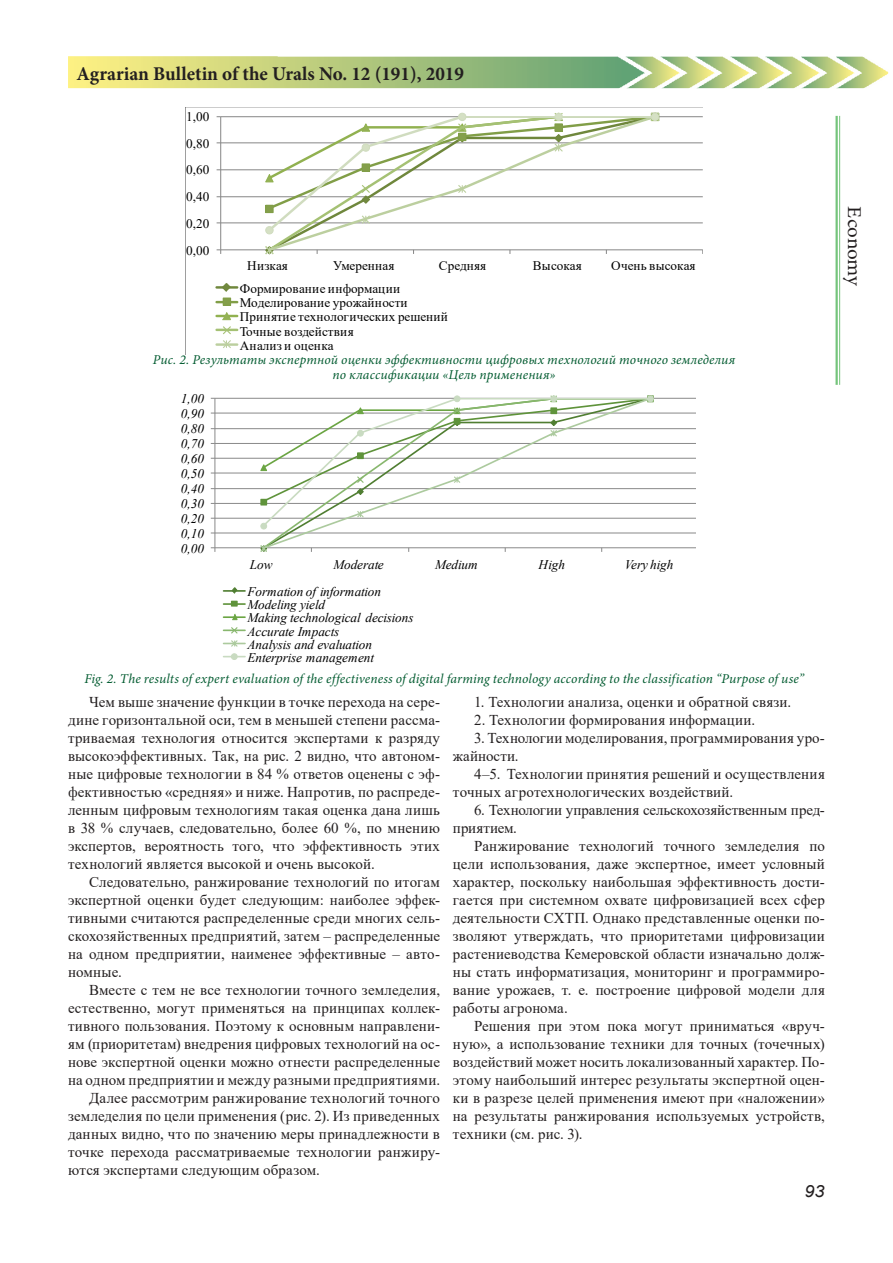
<style>
.page{position:relative;width:893px;height:1263px;background:#fff}
.page>*{position:absolute;margin:0;border:0;box-sizing:border-box;transform-origin:0 0}
.t1{font:700 19.5px "Minion Pro";color:#231f20}
.t2{font:19.5px "Minion Pro";letter-spacing:-.015em;color:#231f20;scale:1.08 1}
.t3{font:italic 16.8px "Arial";color:#231f20;scale:1.08 1}
.Обычный{font:15px/18px "Times New Roman";letter-spacing:.01em;color:#231f20;text-align:justify}
.Абзац_списка{font:15px/18px "Times New Roman";color:#231f20}
.рисунок{font:italic 13.5px "Minion Pro";letter-spacing:.01em;color:#025b30}
.t4{font:italic 13.2px/13.2px "Times New Roman";color:#000}
.t5{font:13.05px/14.1px "Times New Roman";color:#000}
</style>
<div class="page">
<hr style="left:835px;top:116px;width:3px;height:269px;background:#40ae49">
<hr style="left:839px;top:116px;width:1px;height:269px;background:#40ae49">
<img style="left:68px;top:56px;width:820px;height:32px">
<svg style="left:186px;top:107px;width:516px;height:241px"></svg>
<svg style="left:210px;top:395px;width:485px;height:265px"></svg>
<h1 class="t1" style="left:77px;top:60px;width:389px">Agrarian Bulletin of the Urals No. 12 (191), 2019</h1>
<p class="t5" style="left:186px;top:109px;width:25px">1,00</p>
<p class="t5" style="left:186px;top:136px;width:25px">0,80</p>
<p class="t5" style="left:186px;top:163px;width:25px">0,60</p>
<p class="t5" style="left:186px;top:189px;width:25px">0,40</p>
<p class="t5" style="left:186px;top:216px;width:25px">0,20</p>
<p class="t5" style="left:186px;top:243px;width:25px">0,00</p>
<p class="t5" style="left:247px;top:259px;width:42px">Низкая</p>
<p class="t5" style="left:333px;top:259px;width:63px">Умеренная</p>
<p class="t5" style="left:439px;top:259px;width:49px">Средняя</p>
<p class="t5" style="left:533px;top:259px;width:50px">Высокая</p>
<p class="t5" style="left:611px;top:259px;width:86px">Очень высокая</p>
<p class="t5" style="left:240px;top:281px;width:210px">Формирование информации<br>Моделирование урожайности<br>Принятие технологических решений<br>Точные воздействия<br>Анализ и оценка</p>
<p class="рисунок" style="left:153px;top:351px;width:584px">Рис. 2. Результаты экспертной оценки эффективности цифровых технологий точного земледелия</p>
<p class="рисунок" style="left:333px;top:366px;width:225px">по классификации «Цель применения»</p>
<p class="t4" style="left:181px;top:391px;width:25px">1,00</p>
<p class="t4" style="left:181px;top:406px;width:25px">0,90</p>
<p class="t4" style="left:181px;top:422px;width:25px">0,80</p>
<p class="t4" style="left:181px;top:437px;width:25px">0,70</p>
<p class="t4" style="left:181px;top:452px;width:25px">0,60</p>
<p class="t4" style="left:181px;top:467px;width:25px">0,50</p>
<p class="t4" style="left:181px;top:482px;width:25px">0,40</p>
<p class="t4" style="left:181px;top:497px;width:25px">0,30</p>
<p class="t4" style="left:181px;top:512px;width:25px">0,20</p>
<p class="t4" style="left:181px;top:527px;width:25px">0,10</p>
<p class="t4" style="left:181px;top:542px;width:25px">0,00</p>
<p class="t4" style="left:250px;top:557px;width:24px">Low</p>
<p class="t4" style="left:333px;top:557px;width:52px">Moderate</p>
<p class="t4" style="left:435px;top:557px;width:44px">Medium</p>
<p class="t4" style="left:539px;top:557px;width:28px">High</p>
<p class="t4" style="left:625px;top:557px;width:50px">Very high</p>
<p class="t4" style="left:247px;top:584px;width:168px">Formation of information<br>Modeling yield<br>Making technological decisions<br>Accurate Impacts<br>Analysis and evaluation<br>Enterprise management</p>
<p class="рисунок" style="left:84px;top:669px;width:721px">Fig. 2. The results of expert evaluation of the effectiveness of digital farming technology according to the classification “Purpose of use”</p>
<p class="Обычный" style="left:68px;top:692px;width:374px;text-indent:21px">Чем выше значение функции в точке перехода на сере&shy;дине горизонтальной оси, тем в меньшей степени рассма&shy;триваемая технология относится экспертами к разряду высокоэффективных. Так, на рис. 2 видно, что автоном&shy;ные цифровые технологии в 84 % ответов оценены с эф&shy;фективностью «средняя» и ниже. Напротив, по распреде&shy;ленным цифровым технологиям такая оценка дана лишь в 38 % случаев, следовательно, более 60 %, по мнению экспертов, вероятность того, что эффективность этих технологий является высокой и очень высокой.</p>
<p class="Обычный" style="left:68px;top:872px;width:374px;text-indent:21px">Следовательно, ранжирование технологий по итогам экспертной оценки будет следующим: наиболее эффек&shy;тивными считаются распределенные среди многих сель&shy;скохозяйственных предприятий, затем – распределенные на одном предприятии, наименее эффективные – авто&shy;номные.</p>
<p class="Обычный" style="left:68px;top:980px;width:374px;text-indent:21px">Вместе с тем не все технологии точного земледелия, естественно, могут применяться на принципах коллек&shy;тивного пользования. Поэтому к основным направлени&shy;ям (приоритетам) внедрения цифровых технологий на ос&shy;нове экспертной оценки можно отнести распределенные на одном предприятии и между разными предприятиями.</p>
<p class="Обычный" style="left:68px;top:1088px;width:374px;text-indent:21px">Далее рассмотрим ранжирование технологий точного земледелия по цели применения (рис. 2). Из приведенных данных видно, что по значению меры принадлежности в точке перехода рассматриваемые технологии ранжиру&shy;ются экспертами следующим образом.</p>
<p class="Абзац_списка" style="left:474px;top:692px;width:319px">1. Технологии анализа, оценки и обратной связи.</p>
<p class="Абзац_списка" style="left:474px;top:710px;width:283px">2. Технологии формирования информации.</p>
<p class="Абзац_списка" style="left:453px;top:728px;width:374px;text-indent:21px">3. Технологии моделирования, программирования уро&shy;жайности.</p>
<p class="Обычный" style="left:453px;top:764px;width:374px;text-indent:21px">4–5. Технологии принятия решений и осуществления точных агротехнологических воздействий.</p>
<p class="Абзац_списка" style="left:453px;top:800px;width:374px;text-indent:21px">6. Технологии управления сельскохозяйственным пред&shy;приятием.</p>
<p class="Обычный" style="left:453px;top:836px;width:374px;text-indent:21px">Ранжирование технологий точного земледелия по цели использования, даже экспертное, имеет условный характер, поскольку наибольшая эффективность дости&shy;гается при системном охвате цифровизацией всех сфер деятельности СХТП. Однако представленные оценки по&shy;зволяют утверждать, что приоритетами цифровизации растениеводства Кемеровской области изначально долж&shy;ны стать информатизация, мониторинг и программиро&shy;вание урожаев, т. е. построение цифровой модели для работы агронома.</p>
<p class="Обычный" style="left:453px;top:1016px;width:374px;text-indent:21px">Решения при этом пока могут приниматься «вруч&shy;ную», а использование техники для точных (точечных) воздействий может носить локализованный характер. По&shy;этому наибольший интерес результаты экспертной оцен&shy;ки в разрезе целей применения имеют при «наложении» на результаты ранжирования используемых устройств, техники (см. рис. 3).</p>
<p class="t3" style="left:804px;top:1181px;width:20px">93</p>
<h1 class="t2" style="left:868px;top:206px;width:75px;rotate:90deg">Economy</h1>
</div>
